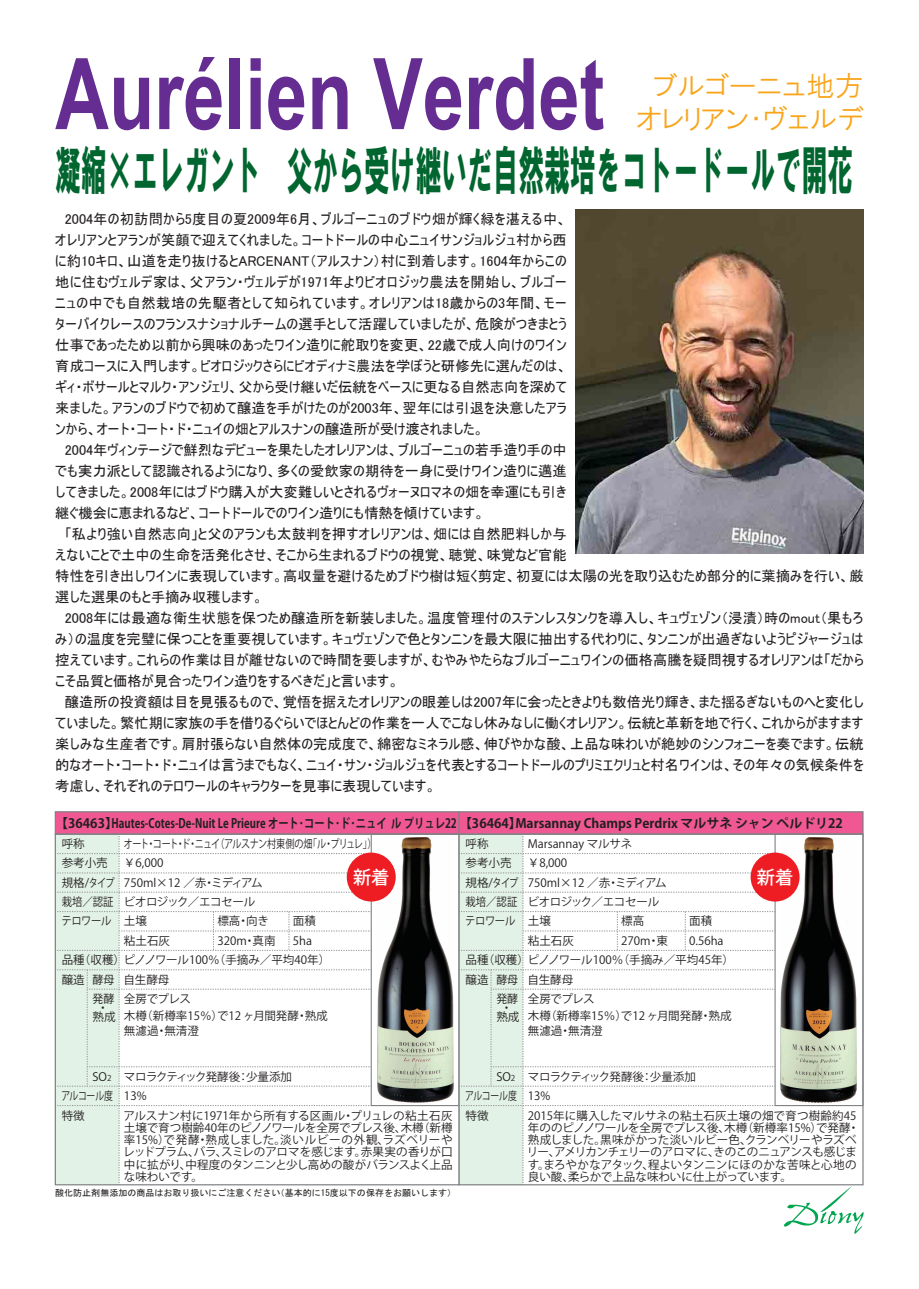
<style>
.page{position:relative;width:919px;height:1289px;background:#fff}
.page>*{position:absolute;margin:0;border:0;box-sizing:border-box;transform-origin:0 0}
.t1{font:700 99px "Arial";color:#652d91;scale:.75 1}
.t2{font:52.5px "HG Soei Kakugothic UB";color:#00652e;scale:.49 1}
.t3{font:28.8px/32.8px "HGP Gothic M";color:#f9a51b;text-align:right}
.t4{font:500 18.15px "Koz Go Pro";color:#fff}
.t5{font:14.25px/21px "MS UI Gothic";letter-spacing:.01em;color:#231f20}
.t6{font:700 12.9px "Koz Go Pro";color:#231f20}
.t7{font:11.55px/12.3px "Koz Go Pro";color:#231f20}
.t8{font:11.55px/19.4px "Koz Go Pro";letter-spacing:-.025em;color:#231f20}
.t9{font:11.55px/19.4px "Koz Go Pro";letter-spacing:-.05em;color:#231f20;scale:.79 1}
.t10{font:11.55px/19.4px "Koz Go Pro";letter-spacing:-.045em;color:#231f20}
.t11{font:11.55px/19.5px "Koz Go Pro";letter-spacing:-.02em;color:#231f20;scale:.77 1}
.t12{font:11.55px/9px "Koz Go Pro";color:#231f20;text-align:center;scale:.95 1}
.t13{font:11.55px "Koz Go Pro";color:#231f20;scale:.9 1}
.t14{font:9px "MS Gothic";color:#231f20}
.s1{font-size:8.1px}
</style>
<div class="page">
<svg style="left:783px;top:1185px;width:80px;height:48px"></svg>
<div style="left:55px;top:811px;width:404px;height:23px;background:#f05893;border:1px solid #808285"></div>
<div style="left:370px;top:833px;width:89px;height:273px;border:1px solid #808285"></div>
<svg style="left:55px;top:834px;width:316px;height:351px"></svg>
<img style="left:377px;top:837px;width:76px;height:265px">
<div style="left:458px;top:811px;width:405px;height:23px;background:#f05893;border:1px solid #808285"></div>
<div style="left:774px;top:833px;width:89px;height:273px;border:1px solid #808285"></div>
<svg style="left:459px;top:834px;width:316px;height:351px"></svg>
<img style="left:780px;top:837px;width:76px;height:265px">
<div style="left:348px;top:853px;width:47px;height:47px;background:#ee1d23;border-radius:50%"></div>
<div style="left:347px;top:852px;width:48px;height:49px;border:2px solid #ee1d23;border-radius:50%"></div>
<div style="left:751px;top:853px;width:47px;height:47px;background:#ee1d23;border-radius:50%"></div>
<div style="left:750px;top:852px;width:49px;height:49px;border:2px solid #ee1d23;border-radius:50%"></div>
<img style="left:575px;top:209px;width:288px;height:344px">
<h1 class="t1" style="left:55px;top:25px;width:733px">Aurélien Verdet</h1>
<h3 class="t3" style="left:635px;top:69px;width:230px">ブルゴーニュ地方オレリアン・ヴェルデ</h3>
<h2 class="t2" style="left:55px;top:144px;width:1629px">凝縮×エレガント　父から受け継いだ自然栽培をコトードールで開花</h2>
<p class="t5" style="left:55px;top:208px;width:809px">　2004年の初訪問から5度目の夏2009年6月、ブルゴーニュのブドウ畑が輝く緑を湛える中、<br>オレリアンとアランが笑顔で迎えてくれました。コートドールの中心ニュイサンジョルジュ村から西<br>に約10キロ、山道を走り抜けるとARCENANT（アルスナン）村に到着します。1604年からこの<br>地に住むヴェルデ家は、父アラン・ヴェルデが1971年よりビオロジック農法を開始し、ブルゴー<br>ニュの中でも自然栽培の先駆者として知られています。オレリアンは18歳からの3年間、モー<br>ターバイクレースのフランスナショナルチームの選手として活躍していましたが、危険がつきまとう<br>仕事であったため以前から興味のあったワイン造りに舵取りを変更、22歳で成人向けのワイン<br>育成コースに入門します。ビオロジックさらにビオディナミ農法を学ぼうと研修先に選んだのは、<br>ギィ・ボサールとマルク・アンジェリ、父から受け継いだ伝統をベースに更なる自然志向を深めて<br>来ました。アランのブドウで初めて醸造を手がけたのが2003年、翌年には引退を決意したアラ<br>ンから、オート・コート・ド・ニュイの畑とアルスナンの醸造所が受け渡されました。　　　　　<br>　2004年ヴィンテージで鮮烈なデビューを果たしたオレリアンは、ブルゴーニュの若手造り手の中<br>でも実力派として認識されるようになり、多くの愛飲家の期待を一身に受けワイン造りに邁進<br>してきました。2008年にはブドウ購入が大変難しいとされるヴォーヌロマネの畑を幸運にも引き<br>継ぐ機会に恵まれるなど、コートドールでのワイン造りにも情熱を傾けています。<br>　「私より強い自然志向」と父のアランも太鼓判を押すオレリアンは、畑には自然肥料しか与<br>えないことで土中の生命を活発化させ、そこから生まれるブドウの視覚、聴覚、味覚など官能<br>特性を引き出しワインに表現しています。高収量を避けるためブドウ樹は短く剪定、初夏には太陽の光を取り込むため部分的に葉摘みを行い、厳選した選果のもと手摘み収穫します。<br>　2008年には最適な衛生状態を保つため醸造所を新装しました。温度管理付のステンレスタンクを導入し、キュヴェゾン（浸漬）時のmout（果もろみ）の温度を完璧に保つことを重要視しています。キュヴェゾンで色とタンニンを最大限に抽出する代わりに、タンニンが出過ぎないようピジャージュは控えています。これらの作業は目が離せないので時間を要しますが、むやみやたらなブルゴーニュワインの価格高騰を疑問視するオレリアンは「だからこそ品質と価格が見合ったワイン造りをするべきだ」と言います。<br>　醸造所の投資額は目を見張るもので、覚悟を据えたオレリアンの眼差しは2007年に会ったときよりも数倍光り輝き、また揺るぎないものへと変化していました。繁忙期に家族の手を借りるぐらいでほとんどの作業を一人でこなし休みなしに働くオレリアン。伝統と革新を地で行く、これからがますます楽しみな生産者です。肩肘張らない自然体の完成度で、綿密なミネラル感、伸びやかな酸、上品な味わいが絶妙のシンフォニーを奏でます。伝統的なオート・コート・ド・ニュイは言うまでもなく、ニュイ・サン・ジョルジュを代表とするコートドールのプリミエクリュと村名ワインは、その年々の気候条件を考慮し、それぞれのテロワールのキャラクターを見事に表現しています。</p>
<p class="t6" style="left:55px;top:815px;width:789px">【36463】Hautes-Cotes-De-Nuit Le Prieure オート･コート･ド･ニュイ ル プリュレ22 【36464】Marsannay Champs Perdrix マルサネ シャン ペルドリ22</p>
<p class="t9" style="left:124px;top:834px;width:321px">オート・コート・ド・ニュイ（アルスナン村東側の畑「ル・プリュレ」）￥6,000</p>
<p class="t7" style="left:465px;top:834px;width:48px;line-height:19.4px">呼称<br>参考小売</p>
<p class="t7" style="left:62px;top:834px;width:48px;line-height:19.4px">呼称<br>参考小売</p>
<p class="t7" style="left:528px;top:834px;width:106px;line-height:19.4px">Marsannay マルサネ￥8,000</p>
<p class="t4" style="left:353px;top:866px;width:38px">新着</p>
<p class="t4" style="left:756px;top:866px;width:38px">新着</p>
<p class="t8" style="left:527px;top:873px;width:140px">750ml×12 ／赤・ミディアムビオロジック／エコセール土壌<br>粘土石灰</p>
<p class="t8" style="left:124px;top:873px;width:140px">750ml×12 ／赤・ミディアムビオロジック／エコセール土壌<br>粘土石灰</p>
<p class="t7" style="left:465px;top:873px;width:54px;line-height:19.2px">規格/タイプ栽培／認証</p>
<p class="t7" style="left:62px;top:873px;width:54px;line-height:19.2px">規格/タイプ栽培／認証</p>
<p class="t7" style="left:217px;top:911px;width:60px;line-height:19.4px">標高・向き<br>320m・真南</p>
<p class="t7" style="left:621px;top:911px;width:48px;line-height:19.4px">標高<br>270m・東</p>
<p class="t7" style="left:689px;top:911px;width:36px;line-height:19.4px">面積<br>0.56ha</p>
<p class="t7" style="left:293px;top:911px;width:25px;line-height:19.4px">面積<br>5ha</p>
<p class="t13" style="left:465px;top:913px;width:57px">テロワール</p>
<p class="t7" style="left:465px;top:950px;width:270px;line-height:19.4px">品種（収穫）ピノノワール100％（手摘み／平均45年）醸造</p>
<p class="t13" style="left:61px;top:913px;width:57px">テロワール</p>
<p class="t7" style="left:62px;top:950px;width:270px;line-height:19.4px">品種（収穫）ピノノワール100％（手摘み／平均40年）醸造</p>
<p class="t7" style="left:527px;top:973px;width:47px">自生酵母</p>
<p class="t7" style="left:124px;top:973px;width:47px">自生酵母</p>
<p class="t12" style="left:496px;top:975px;width:25px">酵母</p>
<p class="t12" style="left:92px;top:975px;width:25px">酵母</p>
<p class="t12" style="left:92px;top:994px;width:26px">発酵・熟成</p>
<p class="t7" style="left:92px;top:1070px;width:20px">SO<span class="s1">2</span></p>
<p class="t11" style="left:61px;top:1086px;width:69px">アルコール度特徴</p>
<p class="t7" style="left:124px;top:990px;width:205px;line-height:16.5px">全房でプレス<br>木樽（新樽率15％）で12 ヶ月間発酵・熟成</p>
<p class="t7" style="left:124px;top:1024px;width:76px">無濾過・無清澄</p>
<p class="t10" style="left:124px;top:1067px;width:170px">マロラクティック発酵後：少量添加<br>13%</p>
<p class="t7" style="left:123px;top:1109px;width:331px;text-align:justify">アルスナン村に1971年から所有する区画ル・プリュレの粘土石灰土壌で育つ樹齢40年のピノノワールを全房でプレス後、木樽（新樽率15%）で発酵・熟成しました。淡いルビーの外観、ラズベリーやレッドプラム、バラ、スミレのアロマを感じます。赤果実の香りが口中に拡がり、中程度のタンニンと少し高めの酸がバランスよく上品な味わいです。</p>
<p class="t12" style="left:496px;top:994px;width:26px">発酵・熟成</p>
<p class="t7" style="left:496px;top:1070px;width:20px">SO<span class="s1">2</span></p>
<p class="t11" style="left:465px;top:1086px;width:69px">アルコール度特徴</p>
<p class="t7" style="left:528px;top:990px;width:205px;line-height:16.5px">全房でプレス<br>木樽（新樽率15％）で12 ヶ月間発酵・熟成</p>
<p class="t7" style="left:528px;top:1024px;width:76px">無濾過・無清澄</p>
<p class="t10" style="left:528px;top:1067px;width:170px">マロラクティック発酵後：少量添加<br>13%</p>
<p class="t7" style="left:526px;top:1109px;width:334px">2015年に購入したマルサネの粘土石灰土壌の畑で育つ樹齢約45年ののピノノワールを全房でプレス後、木樽（新樽率15%）で発酵・熟成しました。黒味がかった淡いルビー色、クランベリーやラズベリー、アメリカンチェリーのアロマに、きのこのニュアンスも感じます。まろやかなアタック、程よいタンニンにほのかな苦味と心地の良い酸、柔らかで上品な味わいに仕上がっています。</p>
<p class="t14" style="left:55px;top:1187px;width:402px">酸化防止剤無添加の商品はお取り扱いにご注意ください（基本的に15度以下の保存をお願いします）</p>
</div>
